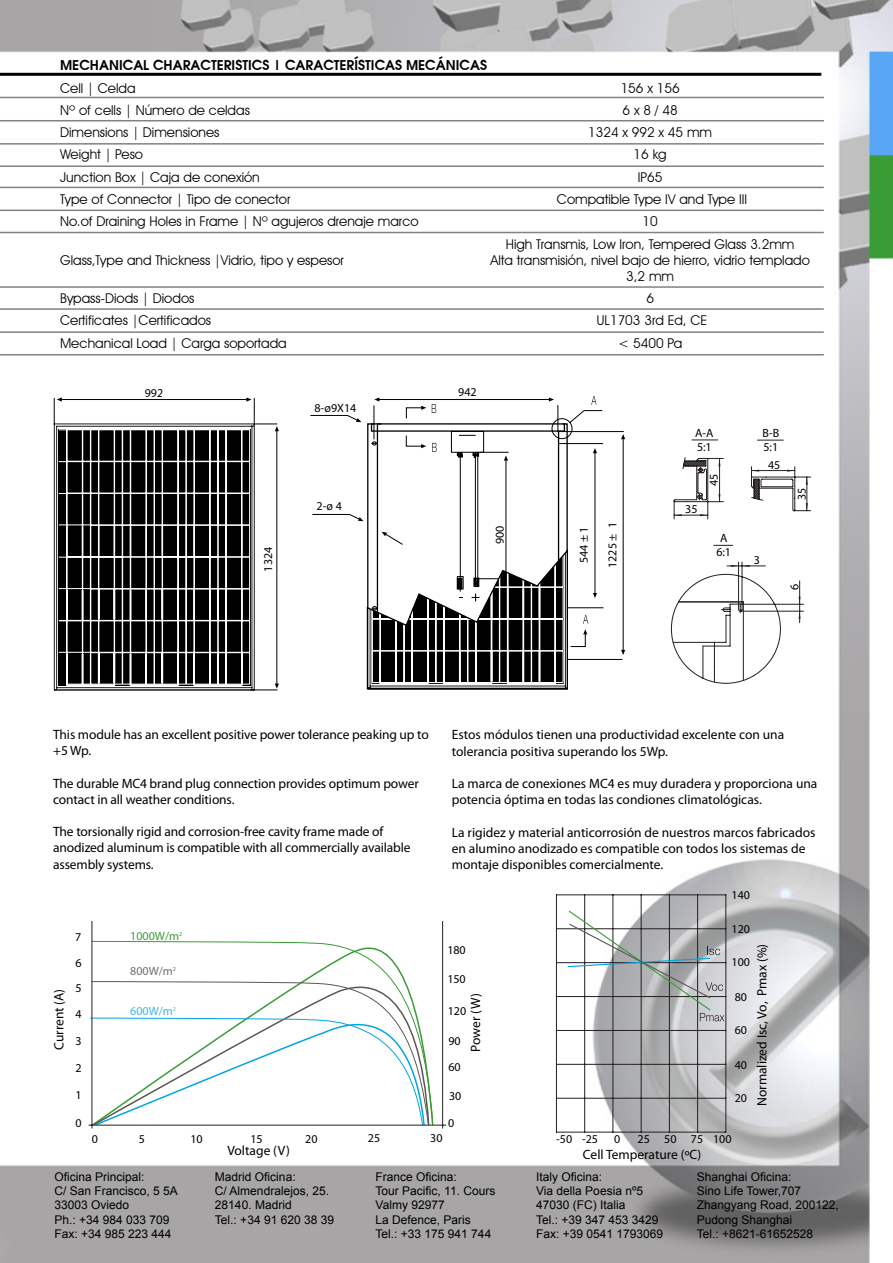
<style>
.page{position:relative;width:893px;height:1263px;background:#fff}
.page>*{position:absolute;margin:0;border:0;box-sizing:border-box;transform-origin:0 0}
.t1{font:13.5px/16.2px "Myriad Pro";letter-spacing:-.005em;color:#000}
.t2{font:13.5px/16.2px "Avant Garde IT Cby BT";color:#000;text-align:center}
.t3{font:600 13.5px "Avant Garde";color:#000}
.t4{font:12px/14.4px "Arial";color:#000}
.t5{font:12px/14.4px "Myriad Pro";color:#000}
.t6{font:12px "Myriad Pro";color:#3a9c35}
.t7{font:12px "Myriad Pro";color:#6d6e71}
.t8{font:12px "Myriad Pro";color:#42b5e8}
</style>
<div class="page">
<img style="left:0;top:0;width:893px;height:1263px">
<svg style="left:656px;top:450px;width:68px;height:320px"></svg>
<svg style="left:671px;top:440px;width:140px;height:244px"></svg>
<div style="left:373px;top:409px;width:283px;height:371px;background:#fff"></div>
<svg style="left:310px;top:396px;width:315px;height:294px"></svg>
<svg style="left:54px;top:396px;width:225px;height:295px"></svg>
<hr style="left:0;top:210px;width:824px;height:1px;background:#808285">
<hr style="left:0;top:232px;width:824px;height:1px;background:#808285">
<hr style="left:0;top:331px;width:824px;height:2px;background:#808285">
<hr style="left:0;top:143px;width:824px;height:2px;background:#808285">
<hr style="left:0;top:73px;width:821px;height:3px;background:#000">
<hr style="left:0;top:97px;width:824px;height:1px;background:#808285">
<hr style="left:0;top:120px;width:824px;height:1px;background:#808285">
<hr style="left:0;top:165px;width:824px;height:2px;background:#808285">
<hr style="left:0;top:308px;width:824px;height:2px;background:#808285">
<hr style="left:0;top:187px;width:824px;height:1px;background:#808285">
<hr style="left:0;top:286px;width:824px;height:2px;background:#808285">
<hr style="left:0;top:354px;width:824px;height:1px;background:#808285">
<hr style="left:726px;top:895px;width:1px;height:237px;background:#241f21">
<hr style="left:697px;top:895px;width:1px;height:237px;background:#241f21">
<hr style="left:669px;top:895px;width:1px;height:237px;background:#241f21">
<hr style="left:641px;top:895px;width:1px;height:237px;background:#241f21">
<hr style="left:613px;top:895px;width:1px;height:237px;background:#241f21">
<hr style="left:584px;top:895px;width:1px;height:237px;background:#241f21">
<hr style="left:556px;top:895px;width:1px;height:237px;background:#241f21">
<hr style="left:556px;top:894px;width:170px;height:1px;background:#241f21">
<hr style="left:556px;top:962px;width:170px;height:1px;background:#241f21">
<hr style="left:556px;top:928px;width:170px;height:1px;background:#241f21">
<hr style="left:556px;top:996px;width:170px;height:1px;background:#241f21">
<hr style="left:556px;top:1030px;width:170px;height:1px;background:#241f21">
<hr style="left:556px;top:1064px;width:170px;height:1px;background:#241f21">
<hr style="left:556px;top:1098px;width:170px;height:1px;background:#241f21">
<hr style="left:556px;top:1132px;width:170px;height:1px;background:#241f21">
<svg style="left:566px;top:909px;width:158px;height:112px"></svg>
<svg style="left:91px;top:941px;width:342px;height:181px"></svg>
<svg style="left:91px;top:981px;width:338px;height:144px"></svg>
<svg style="left:89px;top:1000px;width:337px;height:128px"></svg>
<hr style="left:421px;top:1125px;width:15px;height:4px;background:#fff">
<div style="left:89px;top:1125px;width:14px;height:5px;background:#fff"></div>
<div style="left:87px;top:1113px;width:5px;height:15px;background:#fff"></div>
<hr style="left:89px;top:1125px;width:357px;height:1px;background:#241f21">
<hr style="left:92px;top:921px;width:1px;height:207px;background:#241f21">
<hr style="left:442px;top:921px;width:1px;height:207px;background:#241f21">
<p class="t3" style="left:60px;top:57px;width:428px">MECHANICAL CHARACTERISTICS | CARACTERÍSTICAS MECÁNICAS</p>
<p class="t2" style="left:60px;top:80px;width:77px">Cell | Celda</p>
<p class="t2" style="left:621px;top:80px;width:60px">156 x 156</p>
<p class="t2" style="left:60px;top:102px;width:191px">Nº of cells | Número de celdas</p>
<p class="t2" style="left:623px;top:102px;width:57px">6 x 8 / 48</p>
<p class="t2" style="left:60px;top:124px;width:161px">Dimensions | Dimensiones</p>
<p class="t2" style="left:588px;top:124px;width:125px">1324 x 992 x 45 mm</p>
<p class="t2" style="left:60px;top:146px;width:84px">Weight | Peso</p>
<p class="t2" style="left:634px;top:146px;width:35px">16 kg</p>
<p class="t2" style="left:60px;top:169px;width:201px">Junction Box | Caja de conexión</p>
<p class="t2" style="left:638px;top:169px;width:26px">IP65</p>
<p class="t2" style="left:60px;top:191px;width:232px">Type of Connector | Tipo de conector</p>
<p class="t2" style="left:557px;top:191px;width:192px">Compatible Type IV and Type III</p>
<p class="t2" style="left:60px;top:213px;width:360px">No.of Draining Holes in Frame | Nº agujeros drenaje marco</p>
<p class="t2" style="left:643px;top:213px;width:17px">10</p>
<p class="t2" style="left:60px;top:252px;width:285px">Glass,Type and Thickness |Vidrio, tipo y espesor</p>
<p class="t2" style="left:490px;top:235px;width:321px">High Transmis, Low Iron, Tempered Glass 3.2mm<br>Alta transmisión, nivel bajo de hierro, vidrio templado<br>3,2 mm</p>
<p class="t2" style="left:60px;top:290px;width:136px">Bypass-Diods | Diodos</p>
<p class="t2" style="left:646px;top:290px;width:9px">6</p>
<p class="t2" style="left:60px;top:312px;width:152px">Certificates |Certificados</p>
<p class="t2" style="left:597px;top:312px;width:112px">UL1703 3rd Ed, CE</p>
<p class="t2" style="left:60px;top:335px;width:228px">Mechanical Load | Carga soportada</p>
<p class="t2" style="left:618px;top:335px;width:66px">&lt; 5400 Pa</p>
<p class="t5" style="left:145px;top:385px;width:20px">992</p>
<p class="t5" style="left:261px;top:571px;width:26px;rotate:-90deg">1324</p>
<p class="t5" style="left:314px;top:400px;width:43px">8-ø9X14</p>
<p class="t5" style="left:317px;top:499px;width:27px">2-ø 4</p>
<p class="t5" style="left:458px;top:385px;width:20px">942</p>
<p class="t5" style="left:492px;top:544px;width:20px;rotate:-90deg">900</p>
<p class="t5" style="left:576px;top:563px;width:38px;rotate:-90deg">544 ± 1</p>
<p class="t5" style="left:605px;top:568px;width:47px;rotate:-90deg">1225 ± 1</p>
<p class="t5" style="left:695px;top:425px;width:20px">A-A<br>5:1</p>
<p class="t5" style="left:762px;top:425px;width:18px">B-B<br>5:1</p>
<p class="t5" style="left:768px;top:458px;width:14px">45</p>
<p class="t5" style="left:685px;top:501px;width:14px">35</p>
<p class="t5" style="left:706px;top:486px;width:14px;rotate:-90deg">45</p>
<p class="t5" style="left:716px;top:530px;width:16px;text-align:center">A<br>6:1</p>
<p class="t5" style="left:754px;top:552px;width:8px">3</p>
<p class="t5" style="left:794px;top:500px;width:14px;rotate:-90deg">35</p>
<p class="t5" style="left:787px;top:590px;width:8px;rotate:-90deg">6</p>
<p class="t1" style="left:53px;top:726px;width:377px">This module has an excellent positive power tolerance peaking up to +5 Wp.</p>
<p class="t1" style="left:53px;top:775px;width:367px">The durable MC4 brand plug connection provides optimum power contact in all weather conditions.</p>
<p class="t1" style="left:53px;top:823px;width:359px">The torsionally rigid and corrosion-free cavity frame made of anodized aluminum is compatible with all commercially available assembly systems.</p>
<p class="t1" style="left:452px;top:726px;width:334px">Estos módulos tienen una productividad excelente con una tolerancia positiva superando los 5Wp.</p>
<p class="t1" style="left:452px;top:775px;width:367px">La marca de conexiones MC4 es muy duradera y proporciona una potencia óptima en todas las condiones climatológicas.</p>
<p class="t1" style="left:452px;top:824px;width:365px">La rigidez y material anticorrosión de nuestros marcos fabricados en alumino anodizado es compatible con todos los sistemas de montaje disponibles comercialmente.</p>
<p class="t5" style="left:732px;top:888px;width:20px">140</p>
<p class="t1" style="left:51px;top:1050px;width:63px;rotate:-90deg">Current (A)</p>
<p class="t5" style="left:75px;top:930px;width:8px">7</p>
<p class="t5" style="left:75px;top:955px;width:8px">6</p>
<p class="t5" style="left:75px;top:980px;width:8px">5</p>
<p class="t5" style="left:75px;top:1006px;width:8px">4</p>
<p class="t5" style="left:75px;top:1033px;width:8px">3</p>
<p class="t5" style="left:75px;top:1060px;width:8px">2</p>
<p class="t5" style="left:75px;top:1087px;width:8px">1</p>
<p class="t6" style="left:130px;top:928px;width:54px">1000W/m<sup>2</sup></p>
<p class="t7" style="left:130px;top:963px;width:47px">800W/m<sup>2</sup></p>
<p class="t8" style="left:130px;top:1003px;width:47px">600W/m<sup>2</sup></p>
<p class="t5" style="left:447px;top:943px;width:20px">180</p>
<p class="t5" style="left:447px;top:971px;width:20px">150</p>
<p class="t1" style="left:467px;top:1052px;width:60px;rotate:-90deg">Power (W)</p>
<p class="t5" style="left:448px;top:1003px;width:20px">120</p>
<p class="t5" style="left:448px;top:1033px;width:14px">90</p>
<p class="t5" style="left:448px;top:1060px;width:14px">60</p>
<p class="t5" style="left:449px;top:1088px;width:14px">30</p>
<p class="t5" style="left:732px;top:921px;width:20px">120</p>
<p class="t1" style="left:754px;top:1106px;width:164px;rotate:-90deg">Normalized Isc, Vo, Pmax (%)</p>
<p class="t5" style="left:732px;top:954px;width:20px">100</p>
<p class="t5" style="left:735px;top:989px;width:14px">80</p>
<p class="t5" style="left:735px;top:1023px;width:14px">60</p>
<p class="t5" style="left:735px;top:1057px;width:14px">40</p>
<p class="t5" style="left:735px;top:1091px;width:14px">20</p>
<p class="t5" style="left:75px;top:1115px;width:8px">0</p>
<p class="t5" style="left:448px;top:1116px;width:8px">0</p>
<p class="t5" style="left:92px;top:1131px;width:8px">0</p>
<p class="t5" style="left:139px;top:1131px;width:8px">5</p>
<p class="t5" style="left:190px;top:1131px;width:14px">10</p>
<p class="t5" style="left:250px;top:1131px;width:14px">15</p>
<p class="t5" style="left:305px;top:1131px;width:14px">20</p>
<p class="t5" style="left:368px;top:1131px;width:14px">25</p>
<p class="t5" style="left:430px;top:1131px;width:14px">30</p>
<p class="t1" style="left:227px;top:1142px;width:64px">Voltage (V)</p>
<p class="t5" style="left:556px;top:1132px;width:43px">-50 -25</p>
<p class="t5" style="left:614px;top:1132px;width:8px">0</p>
<p class="t5" style="left:638px;top:1132px;width:96px">25 50 75 100</p>
<p class="t1" style="left:583px;top:1146px;width:120px">Cell Temperature (ºC)</p>
<p class="t4" style="left:54px;top:1169px;width:125px">Oficina Principal:<br>C/ San Francisco, 5 5A<br>33003 Oviedo<br>Ph.: +34 984 033 709<br>Fax: +34 985 223 444</p>
<p class="t4" style="left:215px;top:1169px;width:121px">Madrid Oficina:<br>C/ Almendralejos, 25.<br>28140. Madrid<br>Tel.: +34 91 620 38 39</p>
<p class="t4" style="left:376px;top:1169px;width:121px">France Oficina:<br>Tour Pacific, 11. Cours<br>Valmy 92977<br>La Defence, Paris<br>Tel.: +33 175 941 744</p>
<p class="t4" style="left:536px;top:1169px;width:129px">Italy Oficina:<br>Via della Poesia nº5<br>47030 (FC) Italia<br>Tel.: +39 347 453 3429<br>Fax: +39 0541 1793069</p>
<p class="t4" style="left:697px;top:1169px;width:144px">Shanghai Oficina:<br>Sino Life Tower,707<br>Zhangyang Road, 200122,<br>Pudong Shanghai<br>Tel.: +8621-61652528</p>
</div>
